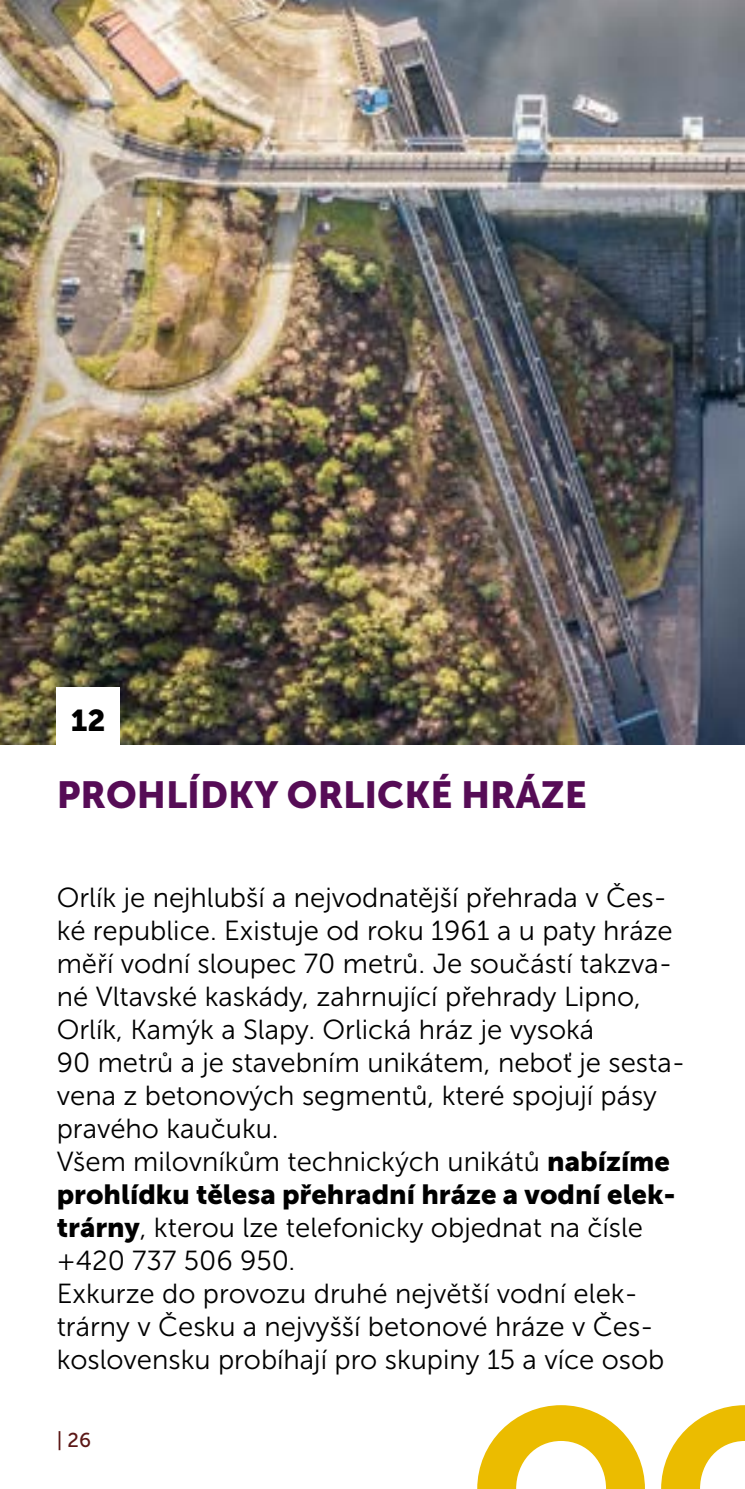
<style>
.page{position:relative;width:745px;height:1489px;background:#fff}
.page>*{position:absolute;margin:0;border:0;box-sizing:border-box;transform-origin:0 0}
.t1{font:37.5px "Museo Sans 900";color:#560c56}
.t2{font:30px "Museo Sans 900";color:#000}
.t3{font:27.5px/33px "Museo Sans 300";color:#000}
.t4{font:27.5px "Museo Sans 900";color:#000}
.t5{font:20px "Museo Sans 500";color:#5b1716}
.s1{font-family:"Museo Sans 900"}
</style>
<div class="page">
<svg style="left:477px;top:1405px;width:167px;height:83px"></svg>
<svg style="left:661px;top:1405px;width:83px;height:83px"></svg>
<img style="left:0;top:0;width:744px;height:744px">
<div style="left:57px;top:687px;width:63px;height:63px;background:#fff"></div>
<p class="t2" style="left:71px;top:703px;width:36px">12</p>
<h1 class="t1" style="left:57px;top:773px;width:531px">PROHLÍDKY ORLICKÉ HRÁZE</h1>
<p class="t3" style="left:57px;top:881px;width:629px">Orlík je nejhlubší a nejvodnatější přehrada v Čes&shy;ké republice. Existuje od roku 1961 a u paty hráze měří vodní sloupec 70 metrů. Je součástí takzva&shy;né Vltavské kaskády, zahrnující přehrady Lipno, Orlík, Kamýk a Slapy. Orlická hráz je vysoká<br>90 metrů a je stavebním unikátem, neboť je sesta&shy;vena z betonových segmentů, které spojují pásy pravého kaučuku.<br>Všem milovníkům technických unikátů <span class="s1">nabízíme</span></p>
<p class="t4" style="left:57px;top:1178px;width:620px">prohlídku tělesa přehradní hráze a vodní elek-</p>
<p class="t3" style="left:57px;top:1211px;width:609px"><span class="s1">trárny</span>, kterou lze telefonicky objednat na čísle +420 737 506 950.<br>Exkurze do provozu druhé největší vodní elek&shy;trárny v Česku a nejvyšší betonové hráze v Čes&shy;koslovensku probíhají pro skupiny 15 a více osob</p>
<p class="t5" style="left:57px;top:1428px;width:36px">| 26</p>
</div>
